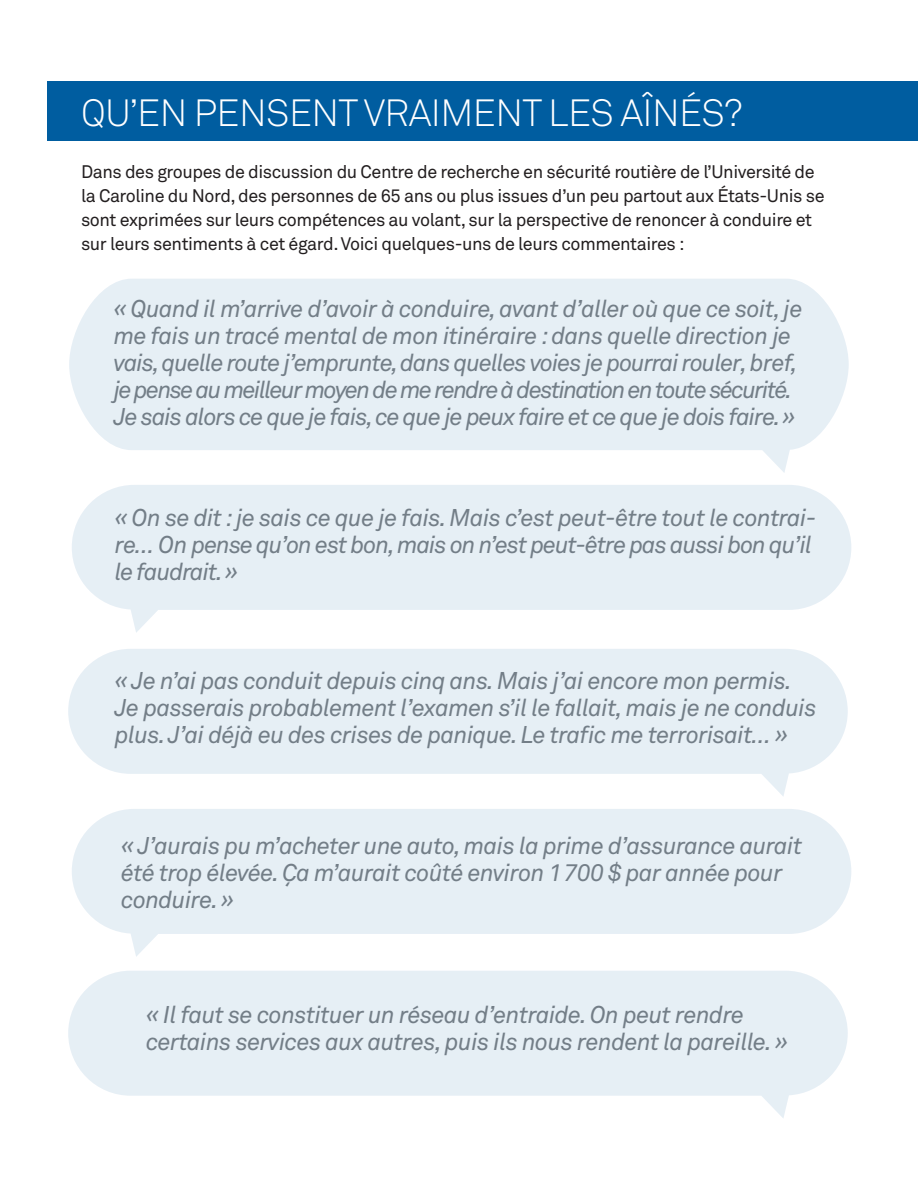
<style>
.page{position:relative;width:918px;height:1188px;background:#fff}
.page>*{position:absolute;margin:0;border:0;box-sizing:border-box;transform-origin:0 0}
.TITRE_SECTIOn{font:300 37.5px "Akkurat Std";letter-spacing:-.015em;color:#fff}
.TEXT_COURANT{font:italic 24px/27px "Akkurat Std";letter-spacing:-.045em;color:#808285}
.TEXT_COURANT-2{font:italic 24px/27px "Akkurat Std";letter-spacing:-.025em;color:#808285}
.TEXT_COURANT-3{font:18px/24px "Akkurat Std";letter-spacing:-.025em;color:#231f20}
</style>
<div class="page">
<div style="left:48px;top:81px;width:870px;height:59px;background:#005da0"></div>
<div style="left:72px;top:809px;width:779px;height:125px;background:#e6eff5;border-radius:62px"></div>
<div style="left:72px;top:485px;width:779px;height:125px;background:#e6eff5;border-radius:62px"></div>
<div style="left:68px;top:971px;width:780px;height:125px;background:#e6eff5;border-radius:62px"></div>
<div style="left:68px;top:649px;width:780px;height:125px;background:#e6eff5;border-radius:62px"></div>
<svg style="left:69px;top:279px;width:780px;height:194px;fill:#e6eff5"></svg>
<p class="TITRE_SECTIOn" style="left:81px;top:91px;width:663px">QU’EN PENSENT VRAIMENT LES AÎNÉS?</p>
<p class="TEXT_COURANT-3" style="left:81px;top:160px;width:745px">Dans des groupes de discussion du Centre de recherche en sécurité routière de l’Université de la Caroline du Nord, des personnes de 65 ans ou plus issues d’un peu partout aux États-Unis se sont exprimées sur leurs compétences au volant, sur la perspective de renoncer à conduire et sur leurs sentiments à cet égard. Voici quelques-uns de leurs commentaires :</p>
<p class="TEXT_COURANT" style="left:114px;top:295px;width:690px">« Quand il m’arrive d’avoir à conduire, avant d’aller où que ce soit, je me fais un tracé mental de mon itinéraire : dans quelle direction je vais, quelle route j’emprunte, dans quelles voies je pourrai rouler, bref, je pense au meilleur moyen de me rendre à destination en toute sécurité.<br>Je sais alors ce que je fais, ce que je peux faire et ce que je dois faire. »</p>
<p class="TEXT_COURANT" style="left:115px;top:505px;width:703px">« On se dit : je sais ce que je fais. Mais c’est peut-être tout le contrai&shy;re… On pense qu’on est bon, mais on n’est peut-être pas aussi bon qu’il le faudrait. »</p>
<p class="TEXT_COURANT-2" style="left:115px;top:667px;width:703px">« Je n’ai pas conduit depuis cinq ans. Mais j’ai encore mon permis.<br>Je passerais probablement l’examen s’il le fallait, mais je ne conduis plus. J’ai déjà eu des crises de panique. Le trafic me terrorisait… »</p>
<p class="TEXT_COURANT-2" style="left:121px;top:832px;width:683px">« J’aurais pu m’acheter une auto, mais la prime d’assurance aurait été trop élevée. Ça m’aurait coûté environ 1700 $ par année pour conduire. »</p>
<p class="TEXT_COURANT-2" style="left:146px;top:1001px;width:644px">« Il faut se constituer un réseau d’entraide. On peut rendre certains services aux autres, puis ils nous rendent la pareille. »</p>
</div>
